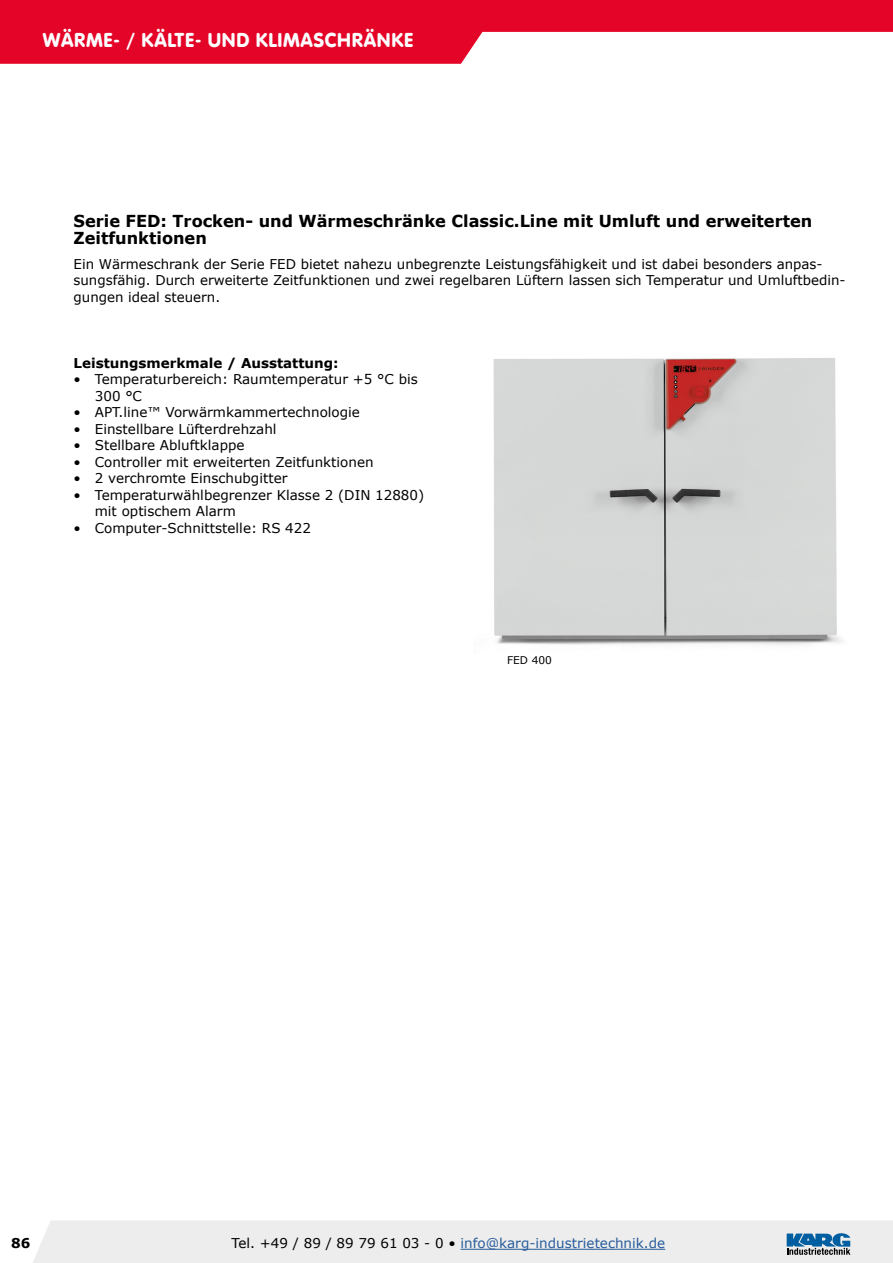
<style>
.page{position:relative;width:893px;height:1263px;background:#fff}
.page>*{position:absolute;margin:0;border:0;box-sizing:border-box;transform-origin:0 0}
.t1{font:21px "VAG Round";color:#fff}
._08_Unterüberschrift{font:700 16.5px/16.5px "Verdana";color:#000}
._08_Fließtext{font:13.5px/16.5px "Verdana";color:#000}
.t2{font:13.5px "Verdana";color:#275b9b}
._08_Eigenschaften{font:700 13.5px "Verdana";color:#000}
._08_Tabelleninhalt_l{font:10.65px "Verdana";color:#000}
.s1{color:#000}
</style>
<div class="page">
<svg style="left:0;top:0;width:893px;height:64px;fill:#e40428"></svg>
<div style="left:33px;top:1221px;width:860px;height:42px;background:#ededed"></div>
<hr style="left:460px;top:1249px;width:205px;height:1px;background:#275b9b">
<img style="left:493px;top:358px;width:349px;height:287px">
<h1 class="t1" style="left:43px;top:28px;width:373px">WÄRME- / KÄLTE- UND KLIMASCHRÄNKE</h1>
<p class="_08_Unterüberschrift" style="left:74px;top:213px;width:740px">Serie FED: Trocken- und Wärmeschränke Classic.Line mit Umluft und erweiterten<br>Zeitfunktionen</p>
<p class="_08_Fließtext" style="left:74px;top:255px;width:773px">Ein Wärmeschrank der Serie FED bietet nahezu unbegrenzte Leistungsfähigkeit und ist dabei besonders anpas&shy;sungsfähig. Durch erweiterte Zeitfunktionen und zwei regelbaren Lüftern lassen sich Temperatur und Umluftbedin&shy;gungen ideal steuern.</p>
<p class="_08_Eigenschaften" style="left:74px;top:353px;width:267px">Leistungsmerkmale / Ausstattung:</p>
<p class="_08_Fließtext" style="left:95px;top:371px;width:325px;text-indent:-21px">• Temperaturbereich: Raumtemperatur +5 °C bis<br>300 °C</p>
<p class="_08_Fließtext" style="left:74px;top:404px;width:288px">• APT.line™ Vorwärmkammertechnologie</p>
<p class="_08_Fließtext" style="left:74px;top:420px;width:205px">• Einstellbare Lüfterdrehzahl</p>
<p class="_08_Fließtext" style="left:74px;top:437px;width:172px">• Stellbare Abluftklappe</p>
<p class="_08_Fließtext" style="left:74px;top:453px;width:302px">• Controller mit erweiterten Zeitfunktionen</p>
<p class="_08_Fließtext" style="left:74px;top:470px;width:215px">• 2 verchromte Einschubgitter</p>
<p class="_08_Fließtext" style="left:95px;top:486px;width:331px;text-indent:-21px">• Temperaturwählbegrenzer Klasse 2 (DIN 12880) mit optischem Alarm</p>
<p class="_08_Fließtext" style="left:74px;top:519px;width:239px">• Computer-Schnittstelle: RS 422</p>
<p class="_08_Tabelleninhalt_l" style="left:507px;top:653px;width:46px">FED 400</p>
<p class="_08_Eigenschaften" style="left:11px;top:1233px;width:21px">86</p>
<p class="t2" style="left:232px;top:1234px;width:435px"><span class="s1">Tel. +49 / 89 / 89 79 61 03 - 0 •</span> info@karg-industrietechnik.de</p>
</div>
